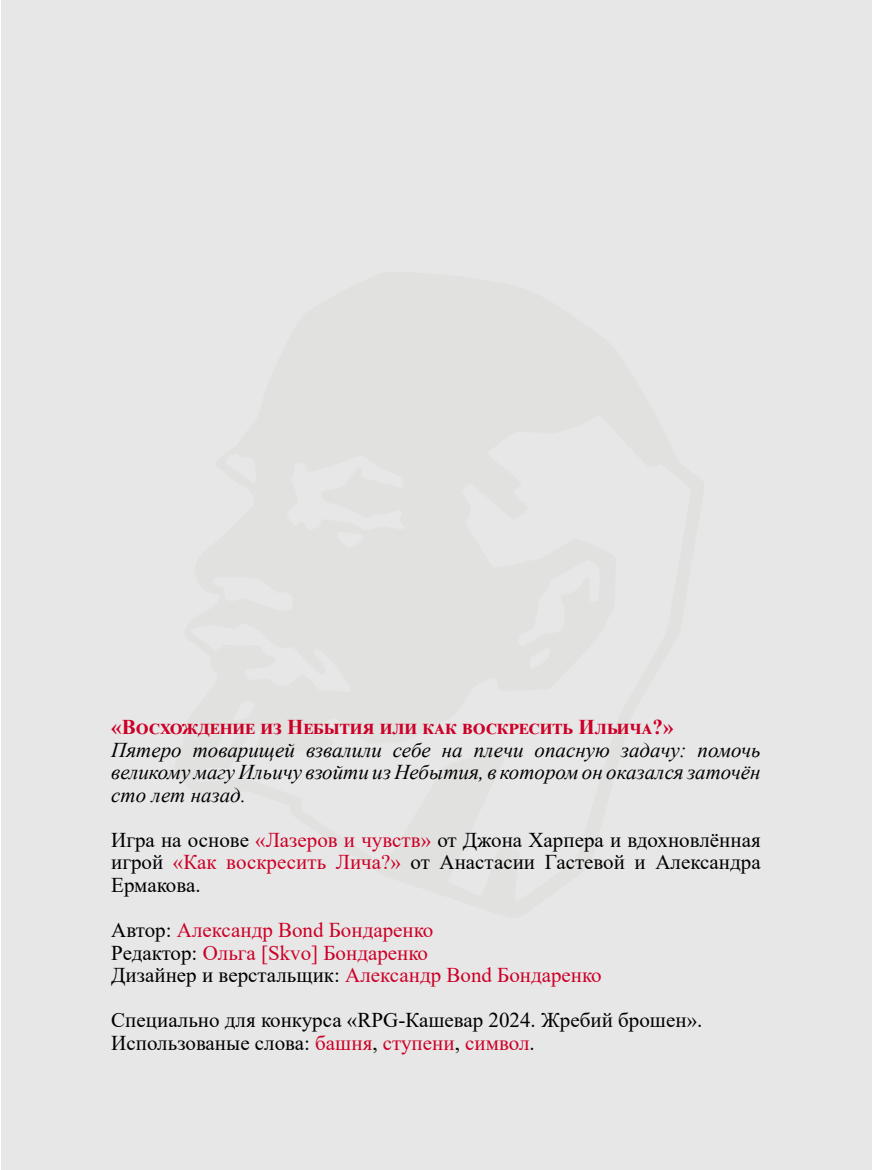
<style>
.page{position:relative;width:872px;height:1170px;background:#fff}
.page>*{position:absolute;margin:0;border:0;box-sizing:border-box;transform-origin:0 0}
.t1{font:21px/22.5px "Times New Roman";color:#000;text-align:justify}
.t2{font:italic 21px/22.5px "Times New Roman";color:#000;text-align:justify}
.t3{font:21px/22.5px "Times New Roman";color:#cd0027}
.t4{font:700 21px "Times New Roman";letter-spacing:.02em;color:#cd0027}
.s1{color:#cd0027}
.s2{color:#000}
</style>
<div class="page">
<p class="t4" style="left:111px;top:712px;width:564px">«Восхождение из Небытия или как воскресить Ильича?»</p>
<p class="t2" style="left:111px;top:738px;width:651px">Пятеро товарищей взвалили себе на плечи опасную задачу: помочь великому магу Ильичу взойти из Небытия, в котором он оказался заточён сто лет назад.</p>
<p class="t1" style="left:111px;top:828px;width:651px">Игра на основе <span class="s1">«Лазеров и чувств»</span> от Джона Харпера и вдохновлённая игрой <span class="s1">«Как воскресить Лича?»</span> от Анастасии Гастевой и Александра Ермакова.</p>
<p class="t3" style="left:111px;top:918px;width:492px"><span class="s2">Автор:</span> Александр Bond Бондаренко<br><span class="s2">Редактор:</span> Ольга [Skvo] Бондаренко<br><span class="s2">Дизайнер и верстальщик:</span> Александр Bond Бондаренко</p>
<p class="t1" style="left:111px;top:1007px;width:592px">Специально для конкурса «RPG-Кашевар 2024. Жребий брошен».<br>Использованые слова: <span class="s1">башня</span>, <span class="s1">ступени</span>, <span class="s1">символ</span>.</p>
</div>
